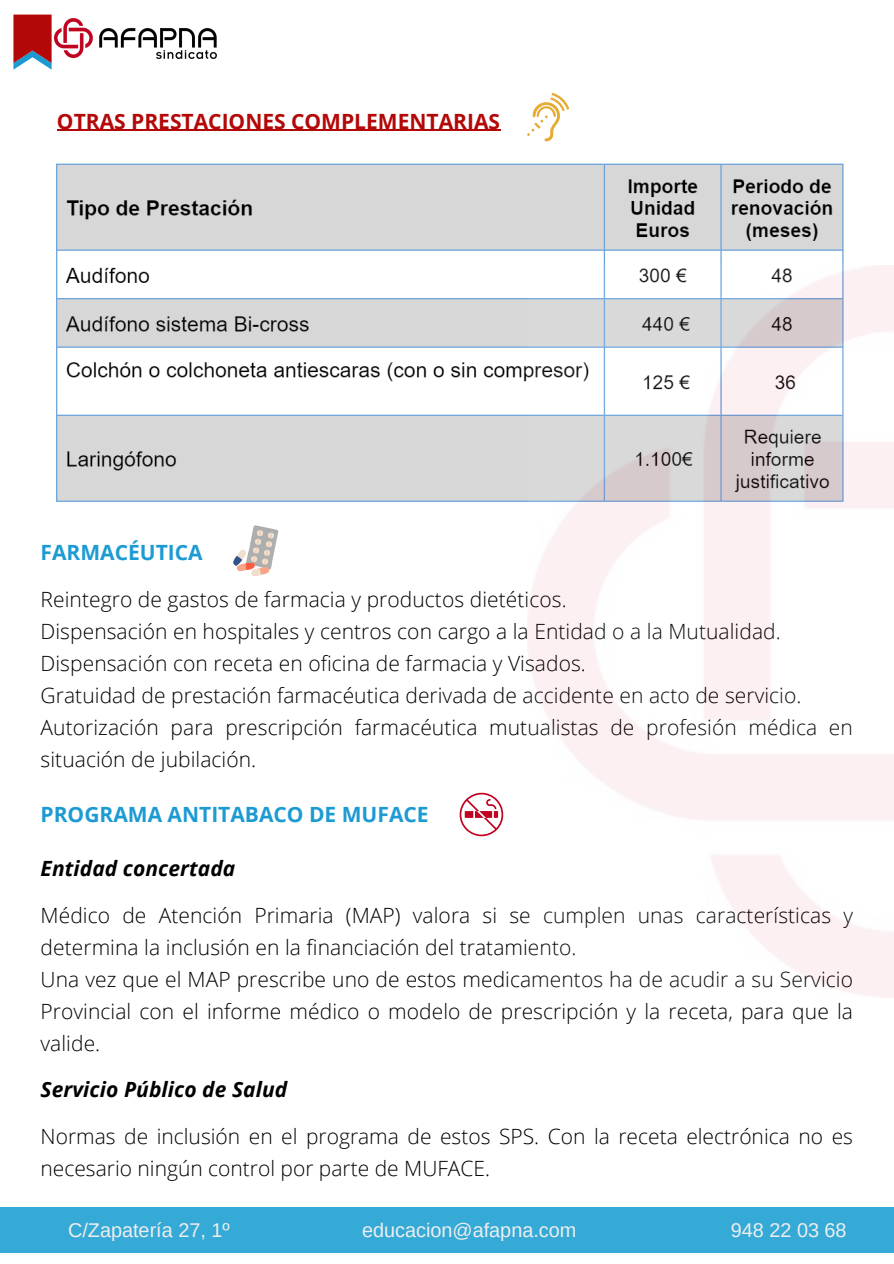
<style>
.page{position:relative;width:894px;height:1264px;background:#fff}
.page>*{position:absolute;margin:0;border:0;box-sizing:border-box;transform-origin:0 0}
.t1{font:300 21px/32px "Open Sans";letter-spacing:.005em;color:#000}
.t2{font:italic 700 21px "Open Sans";letter-spacing:.005em;color:#000}
.t3{font:700 21px "Open Sans";color:#1c9bd3}
.t4{font:700 21px "Open Sans";color:#b40707}
.t5{font:19.8px "Arimo";color:#eee}
</style>
<div class="page">
<div style="left:0;top:1207px;width:893px;height:45px;background:#35aad7"></div>
<img style="left:54px;top:19px;width:162px;height:39px">
<svg style="left:13px;top:15px;width:39px;height:55px;background:#ad3a41"></svg>
<svg style="left:527px;top:93px;width:41px;height:48px"></svg>
<img style="left:56px;top:163px;width:788px;height:338px">
<svg style="left:459px;top:792px;width:45px;height:45px"></svg>
<hr style="left:57px;top:130px;width:443px;height:1px;background:#b40707">
<svg style="left:233px;top:525px;width:46px;height:51px"></svg>
<img style="left:527px;top:266px;width:366px;height:731px">
<p class="t4" style="left:57px;top:106px;width:444px">OTRAS PRESTACIONES COMPLEMENTARIAS</p>
<h1 class="t3" style="left:41px;top:537px;width:164px">FARMACÉUTICA</h1>
<p class="t1" style="left:41px;top:582px;width:527px">Reintegro de gastos de farmacia y productos dietéticos.</p>
<p class="t1" style="left:41px;top:614px;width:741px">Dispensación en hospitales y centros con cargo a la Entidad o a la Mutualidad.</p>
<p class="t1" style="left:41px;top:646px;width:546px">Dispensación con receta en oficina de farmacia y Visados.</p>
<p class="t1" style="left:41px;top:678px;width:762px">Gratuidad de prestación farmacéutica derivada de accidente en acto de servicio.</p>
<h1 class="t1" style="left:41px;top:710px;width:813px">Autorización para prescripción farmacéutica mutualistas de profesión médica en situación de jubilación.</h1>
<p class="t3" style="left:41px;top:799px;width:389px">PROGRAMA ANTITABACO DE MUFACE</p>
<p class="t2" style="left:41px;top:853px;width:196px">Entidad concertada</p>
<p class="t1" style="left:41px;top:898px;width:813px">Médico de Atención Primaria (MAP) valora si se cumplen unas características y determina la inclusión en la financiación del tratamiento.</p>
<p class="t1" style="left:41px;top:962px;width:813px;text-align:justify">Una vez que el MAP prescribe uno de estos medicamentos ha de acudir a su Servicio Provincial con el informe médico o modelo de prescripción y la receta, para que la valide.</p>
<p class="t2" style="left:41px;top:1074px;width:248px">Servicio Público de Salud</p>
<h1 class="t1" style="left:41px;top:1119px;width:813px">Normas de inclusión en el programa de estos SPS. Con la receta electrónica no es necesario ningún control por parte de MUFACE.</h1>
<p class="t5" style="left:68px;top:1218px;width:163px">C/Zapatería 27, 1º</p>
<p class="t5" style="left:362px;top:1218px;width:216px">educacion@afapna.com</p>
<p class="t5" style="left:730px;top:1218px;width:117px">948 22 03 68</p>
</div>
